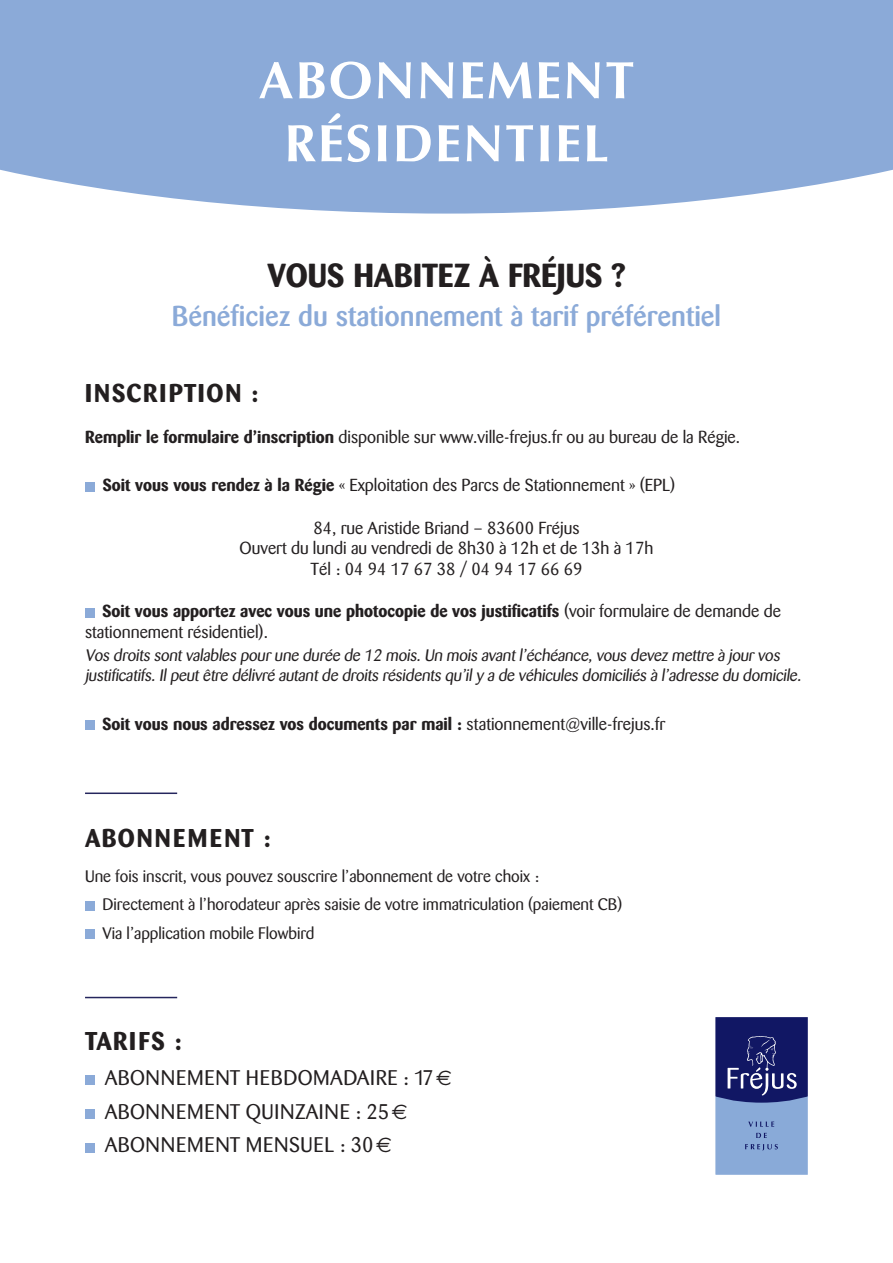
<style>
.page{position:relative;width:893px;height:1263px;background:#fff}
.page>*{position:absolute;margin:0;border:0;box-sizing:border-box;transform-origin:0 0}
.t1{font:700 52.5px/63px "Optima LT Std";letter-spacing:.03em;color:#fff;text-align:center}
.t2{font:700 33px "Barmeno";color:#231f20}
.t3{font:500 28.5px "Barmeno";color:#8baad8}
.t4{font:700 25.5px "Barmeno";letter-spacing:.07em;color:#231f20}
.t5{font:700 25.5px "Barmeno";letter-spacing:.09em;color:#231f20}
.t6{font:21px/33.8px "Barmeno";letter-spacing:.02em;color:#231f20}
.t7{font:17.25px/20.7px "Barmeno";color:#231f20;text-align:center}
.t8{font:700 17.25px/20.7px "Barmeno";color:#231f20}
.t9{font:16.5px/28.3px "Barmeno";color:#231f20}
.s1{font-weight:700}
.s2{font-weight:400}
.s3{font-family:"Euro Sans"}
</style>
<div class="page">
<div style="left:0;top:0;width:893px;height:214px;background:#8baad8"></div>
<div style="left:85px;top:608px;width:9px;height:9px;background:#8baad8"></div>
<div style="left:85px;top:720px;width:9px;height:9px;background:#8baad8"></div>
<div style="left:85px;top:901px;width:9px;height:9px;background:#8baad8"></div>
<div style="left:85px;top:929px;width:9px;height:10px;background:#8baad8"></div>
<div style="left:85px;top:1075px;width:9px;height:10px;background:#8baad8"></div>
<div style="left:85px;top:1109px;width:9px;height:9px;background:#8baad8"></div>
<div style="left:85px;top:1143px;width:9px;height:9px;background:#8baad8"></div>
<div style="left:85px;top:482px;width:9px;height:9px;background:#8baad8"></div>
<hr style="left:85px;top:997px;width:92px;height:1px;background:#25265d">
<hr style="left:85px;top:792px;width:92px;height:2px;background:#25265d">
<svg style="left:715px;top:1017px;width:93px;height:158px;background:#5466a1"></svg>
<h1 class="t1" style="left:259px;top:50px;width:377px">ABONNEMENT<br>RÉSIDENTIEL</h1>
<h2 class="t2" style="left:267px;top:256px;width:360px">VOUS HABITEZ À FRÉJUS ?</h2>
<h3 class="t3" style="left:172px;top:300px;width:551px">Bénéficiez du stationnement à tarif préférentiel</h3>
<h3 class="t4" style="left:85px;top:378px;width:175px">INSCRIPTION :</h3>
<p class="t7" style="left:85px;top:427px;width:657px"><span class="s1">Remplir le formulaire d’inscription</span> disponible sur www.ville-frejus.fr ou au bureau de la Régie.</p>
<p class="t7" style="left:103px;top:475px;width:574px"><span class="s1">Soit vous vous rendez à la Régie</span> « Exploitation des Parcs de Stationnement » (EPL)</p>
<p class="t7" style="left:240px;top:517px;width:415px">84, rue Aristide Briand – 83600 Fréjus<br>Ouvert du lundi au vendredi de 8h30 à 12h et de 13h à 17h<br>Tél : 04 94 17 67 38 / 04 94 17 66 69</p>
<p class="t8" style="left:85px;top:601px;width:697px;text-indent:17px">Soit vous apportez avec vous une photocopie de vos justificatifs <span class="s2">(voir formulaire de demande de stationnement résidentiel).</span></p>
<p class="t9" style="left:85px;top:646px;width:720px;line-height:19.8px">Vos droits sont valables pour une durée de 12 mois. Un mois avant l’échéance, vous devez mettre à jour vos justificatifs. Il peut être délivré autant de droits résidents qu’il y a de véhicules domiciliés à l’adresse du domicile.</p>
<p class="t8" style="left:103px;top:713px;width:564px">Soit vous nous adressez vos documents par mail : <span class="s2">stationnement@ville-frejus.fr</span></p>
<h3 class="t5" style="left:85px;top:823px;width:187px">ABONNEMENT :</h3>
<p class="t9" style="left:103px;top:862px;width:521px;text-indent:-17px">Une fois inscrit, vous pouvez souscrire l’abonnement de votre choix :<br>Directement à l’horodateur après saisie de votre immatriculation (paiement CB)<br>Via l’application mobile Flowbird</p>
<h3 class="t4" style="left:85px;top:1026px;width:98px">TARIFS :</h3>
<p class="t6" style="left:105px;top:1061px;width:349px">ABONNEMENT HEBDOMADAIRE : 17<span class="s3">€<br></span>ABONNEMENT QUINZAINE : 25<span class="s3">€<br></span>ABONNEMENT MENSUEL : 30<span class="s3">€</span></p>
</div>
